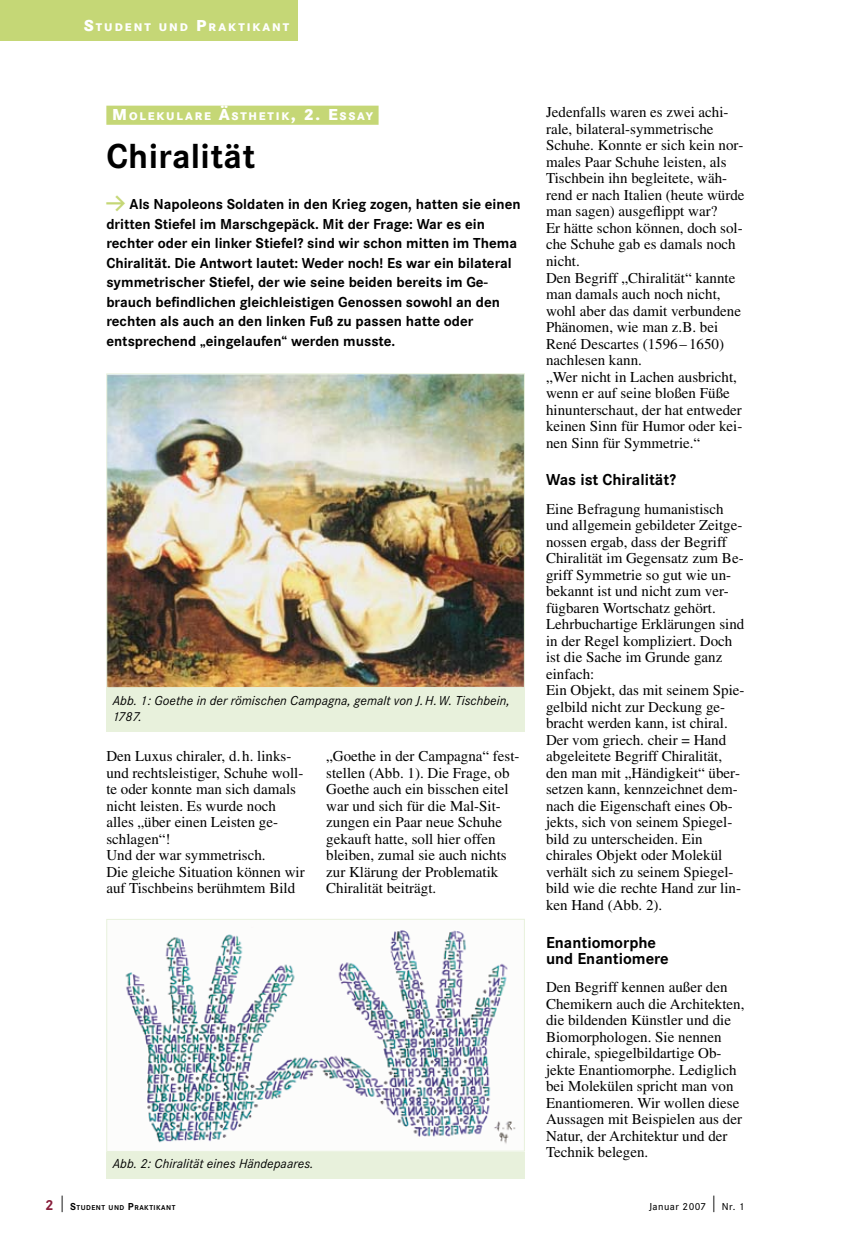
<style>
.page{position:relative;width:851px;height:1255px;background:#fff}
.page>*{position:absolute;margin:0;border:0;box-sizing:border-box;transform-origin:0 0}
.t1{font:700 36px "Corporate S";letter-spacing:.01em;color:#000}
.t2{font:700 16.5px/16.5px "Corporate S";color:#000}
.t3{font:15px/16.5px "Times";color:#000}
.t4{font:700 15px/19.5px "Corporate S";color:#000}
.t5{font:italic 13.5px/16.5px "Corporate S";letter-spacing:.005em;color:#000}
.t6{font:800 11.55px "Corporate S";letter-spacing:.17em;color:#fff}
.t7{font:500 10.5px "Corporate S";letter-spacing:.045em;color:#000}
.t8{font:700 7.35px "Corporate S";letter-spacing:.065em;color:#000}
.s1{font-size:16.5px}
.s2{font-family:"The Sans Bold Expert";font-weight:400;font-size:19.5px;color:#c5d776}
.s3{font-size:10.5px}
.s4{font-weight:300;font-size:16.5px}
</style>
<div class="page">
<div style="left:0;top:0;width:298px;height:40px;background:#c5d776"></div>
<div style="left:106px;top:106px;width:272px;height:19px;background:#c5d776"></div>
<img style="left:108px;top:375px;width:414px;height:311px">
<div style="left:106px;top:373px;width:418px;height:315px;border:1px solid #e8f1dc"></div>
<div style="left:106px;top:688px;width:418px;height:43px;background:#e8f1dc"></div>
<img style="left:125px;top:930px;width:391px;height:214px">
<div style="left:106px;top:918px;width:418px;height:233px;border:1px solid #e8f1dc"></div>
<div style="left:106px;top:1151px;width:418px;height:27px;background:#e8f1dc"></div>
<p class="t6" style="left:84px;top:20px;width:207px"><span class="s1">S</span>TUDENT UND <span class="s1">P</span>RAKTIKANT</p>
<p class="t6" style="left:112px;top:109px;width:262px"><span class="s1">M</span>OLEKULARE <span class="s1">Ä</span>STHETIK<span class="s1">, 2. E</span> SSAY</p>
<h1 class="t1" style="left:106px;top:136px;width:150px">Chiralität</h1>
<p class="t4" style="left:106px;top:194px;width:416px"><span class="s2">Y</span> Als Napoleons Soldaten in den Krieg zogen, hatten sie einen dritten Stiefel im Marschgepäck. Mit der Frage: War es ein rechter oder ein linker Stiefel? sind wir schon mitten im Thema Chiralität. Die Antwort lautet: Weder noch! Es war ein bilateral symmetrischer Stiefel, der wie seine beiden bereits im Ge&shy;brauch befindlichen gleichleistigen Genossen sowohl an den rechten als auch an den linken Fuß zu passen hatte oder entsprechend „eingelaufen“ werden musste.</p>
<p class="t5" style="left:113px;top:692px;width:398px">Abb. 1: Goethe in der römischen Campagna, gemalt von J.H.W. Tischbein,<br>1787.</p>
<p class="t3" style="left:106px;top:747px;width:200px">Den Luxus chiraler, d.h. links&shy;und rechtsleistiger, Schuhe woll&shy;te oder konnte man sich damals nicht leisten. Es wurde noch alles „über einen Leisten ge&shy;schlagen“!<br>Und der war symmetrisch.<br>Die gleiche Situation können wir auf Tischbeins berühmtem Bild</p>
<p class="t3" style="left:326px;top:748px;width:195px">„Goethe in der Campagna“ fest&shy;stellen (Abb. 1). Die Frage, ob<br>Goethe auch ein bisschen eitel war und sich für die Mal-Sit&shy;zungen ein Paar neue Schuhe gekauft hatte, soll hier offen bleiben, zumal sie auch nichts zur Klärung der Problematik<br>Chiralität beiträgt.</p>
<p class="t5" style="left:113px;top:1155px;width:202px">Abb. 2: Chiralität eines Händepaares.</p>
<p class="t3" style="left:546px;top:104px;width:200px">Jedenfalls waren es zwei achi&shy;rale, bilateral-symmetrische<br>Schuhe. Konnte er sich kein nor&shy;males Paar Schuhe leisten, als<br>Tischbein ihn begleitete, wäh&shy;rend er nach Italien (heute würde man sagen) ausgeflippt war?<br>Er hätte schon können, doch sol&shy;che Schuhe gab es damals noch nicht.<br>Den Begriff „Chiralität“ kannte man damals auch noch nicht, wohl aber das damit verbundene<br>Phänomen, wie man z.B. bei<br>René Descartes (1596–1650) nachlesen kann.<br>„Wer nicht in Lachen ausbricht, wenn er auf seine bloßen Füße hinunterschaut, der hat entweder keinen Sinn für Humor oder kei&shy;nen Sinn für Symmetrie.“</p>
<p class="t2" style="left:546px;top:472px;width:132px">Was ist Chiralität?</p>
<p class="t3" style="left:546px;top:500px;width:200px">Eine Befragung humanistisch und allgemein gebildeter Zeitge&shy;nossen ergab, dass der Begriff<br>Chiralität im Gegensatz zum Be&shy;griff Symmetrie so gut wie un&shy;bekannt ist und nicht zum ver&shy;fügbaren Wortschatz gehört.<br>Lehrbuchartige Erklärungen sind in der Regel kompliziert. Doch ist die Sache im Grunde ganz einfach:<br>Ein Objekt, das mit seinem Spie&shy;gelbild nicht zur Deckung ge&shy;bracht werden kann, ist chiral.<br>Der vom griech. cheir = Hand abgeleitete Begriff Chiralität, den man mit „Händigkeit“ über&shy;setzen kann, kennzeichnet dem&shy;nach die Eigenschaft eines Ob&shy;jekts, sich von seinem Spiegel&shy;bild zu unterscheiden. Ein chirales Objekt oder Molekül verhält sich zu seinem Spiegel&shy;bild wie die rechte Hand zur lin&shy;ken Hand (Abb. 2).</p>
<p class="t2" style="left:546px;top:934px;width:124px">Enantiomorphe und Enantiomere</p>
<p class="t3" style="left:546px;top:979px;width:200px">Den Begriff kennen außer den<br>Chemikern auch die Architekten, die bildenden Künstler und die<br>Biomorphologen. Sie nennen chirale, spiegelbildartige Ob&shy;jekte Enantiomorphe. Lediglich bei Molekülen spricht man von<br>Enantiomeren. Wir wollen diese<br>Aussagen mit Beispielen aus der<br>Natur, der Architektur und der<br>Technik belegen.</p>
<p class="t8" style="left:58px;top:1203px;width:119px"><sup>|</sup> <span class="s3">S</span>TUDENT UND <span class="s3">P</span>RAKTIKANT</p>
<p class="t7" style="left:649px;top:1200px;width:97px">Januar 2007 <span class="s4">|</span> Nr. 1</p>
</div>
